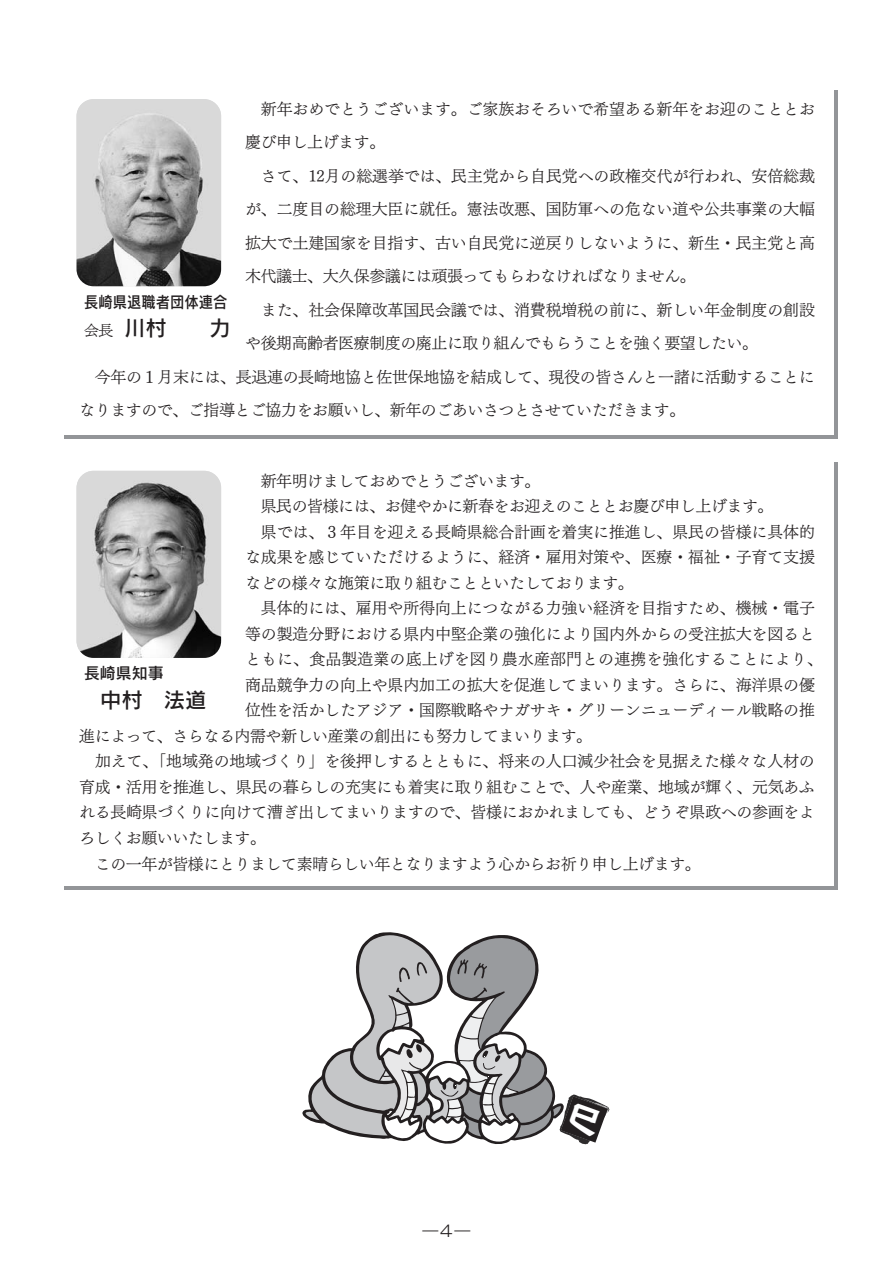
<style>
.page{position:relative;width:893px;height:1263px;background:#fff}
.page>*{position:absolute;margin:0;border:0;box-sizing:border-box;transform-origin:0 0}
.t1{font:21.3px "Rodin Pro DB";color:#231f20}
.t2{font:15.9px/33.5px "Tsuku Min Pro LB";letter-spacing:-.02em;color:#231f20}
.t3{font:15.9px "Tsuku Min Pro LB";letter-spacing:.005em;color:#231f20}
.t4{font:15.9px "Rodin Pro DB";color:#231f20;scale:.9 1}
.t5{font:15.9px "Rodin Pro DB";color:#231f20}
.t6{font:15.9px "Rodin Pro M";color:#231f20}
.s1{font-family:"Tsuku Min Pro LB";font-size:14.85px}
</style>
<div class="page">
<img style="left:77px;top:99px;width:144px;height:187px;border-radius:17px">
<img style="left:77px;top:471px;width:144px;height:187px;border-radius:17px">
<svg style="left:306px;top:933px;width:304px;height:211px"></svg>
<p class="t2" style="left:245px;top:94px;width:571px;text-indent:16px">新年おめでとうございます。ご家族おそろいで希望ある新年をお迎のこととお慶び申し上げます。</p>
<p class="t2" style="left:245px;top:161px;width:571px;text-align:justify;text-indent:16px">さて、12月の総選挙では、民主党から自民党への政権交代が行われ、安倍総裁が、二度目の総理大臣に就任。憲法改悪、国防軍への危ない道や公共事業の大幅拡大で土建国家を目指す、古い自民党に逆戻りしないように、新生・民主党と高木代議士、大久保参議には頑張ってもらわなければなりません。</p>
<p class="t2" style="left:261px;top:295px;width:555px">また、社会保障改革国民会議では、消費税増税の前に、新しい年金制度の創設</p>
<p class="t2" style="left:245px;top:329px;width:514px">や後期高齢者医療制度の廃止に取り組んでもらうことを強く要望したい。</p>
<p class="t2" style="left:95px;top:362px;width:721px">今年の１月末には、長退連の長崎地協と佐世保地協を結成して、現役の皆さんと一諸に活動することに</p>
<p class="t2" style="left:79px;top:395px;width:607px">なりますので、ご指導とご協力をお願いし、新年のごあいさつとさせていただきます。</p>
<p class="t4" style="left:84px;top:296px;width:161px">長崎県退職者団体連合</p>
<h1 class="t1" style="left:84px;top:320px;width:148px"><span class="s1">会長</span> 川村　　力</h1>
<p class="t2" style="left:261px;top:466px;width:281px">新年明けましておめでとうございます。</p>
<p class="t2" style="left:261px;top:492px;width:514px">県民の皆様には、お健やかに新春をお迎えのこととお慶び申し上げます。</p>
<p class="t2" style="left:261px;top:517px;width:555px">県では、３年目を迎える長崎県総合計画を着実に推進し、県民の皆様に具体的</p>
<p class="t2" style="left:245px;top:543px;width:571px">な成果を感じていただけるように、経済・雇用対策や、医療・福祉・子育て支援</p>
<p class="t2" style="left:245px;top:568px;width:390px">などの様々な施策に取り組むことといたしております。</p>
<p class="t2" style="left:261px;top:594px;width:555px">具体的には、雇用や所得向上につながる力強い経済を目指すため、機械・電子</p>
<p class="t2" style="left:245px;top:619px;width:571px">等の製造分野における県内中堅企業の強化により国内外からの受注拡大を図ると</p>
<p class="t3" style="left:245px;top:653px;width:579px">ともに、食品製造業の底上げを図り農水産部門との連携を強化することにより、</p>
<p class="t2" style="left:245px;top:670px;width:571px">商品競争力の向上や県内加工の拡大を促進してまいります。さらに、海洋県の優</p>
<p class="t2" style="left:245px;top:696px;width:571px">位性を活かしたアジア・国際戦略やナガサキ・グリーンニューディール戦略の推</p>
<p class="t2" style="left:79px;top:721px;width:514px">進によって、さらなる内需や新しい産業の創出にも努力してまいります。</p>
<p class="t2" style="left:95px;top:747px;width:721px">加えて、「地域発の地域づくり」を後押しするとともに、将来の人口減少社会を見据えた様々な人材の</p>
<p class="t2" style="left:79px;top:772px;width:737px">育成・活用を推進し、県民の暮らしの充実にも着実に取り組むことで、人や産業、地域が輝く、元気あふ</p>
<p class="t2" style="left:79px;top:798px;width:737px">れる長崎県づくりに向けて漕ぎ出してまいりますので、皆様におかれましても、どうぞ県政への参画をよ</p>
<p class="t2" style="left:79px;top:823px;width:188px">ろしくお願いいたします。</p>
<p class="t2" style="left:95px;top:849px;width:607px">この一年が皆様にとりまして素晴らしい年となりますよう心からお祈り申し上げます。</p>
<p class="t5" style="left:84px;top:667px;width:81px">長崎県知事</p>
<h1 class="t1" style="left:100px;top:692px;width:108px">中村　法道</h1>
<p class="t6" style="left:423px;top:1225px;width:49px">―４―</p>
</div>
